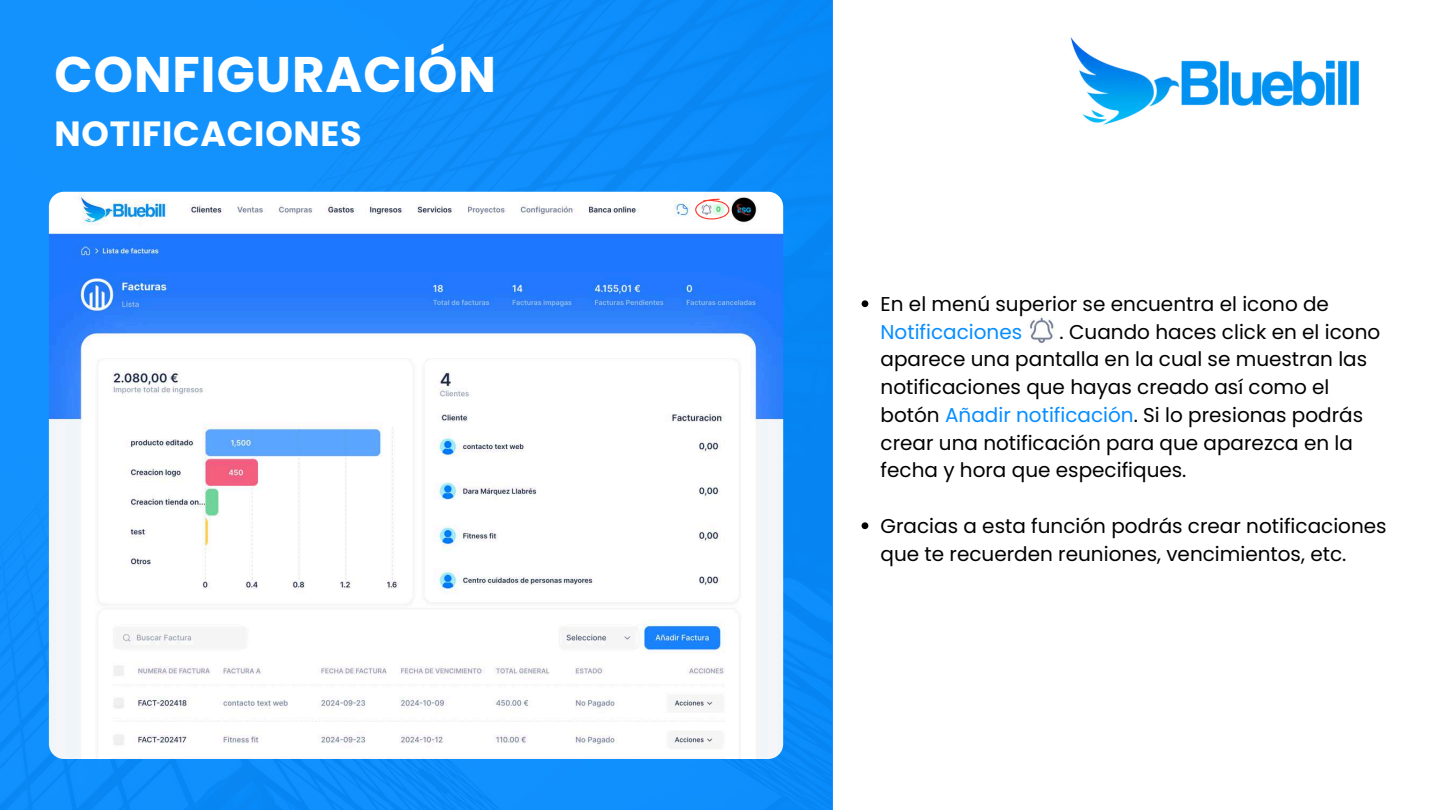
<style>
.page{position:relative;width:1440px;height:810px;background:#fff}
.page>*{position:absolute;margin:0;border:0;box-sizing:border-box;transform-origin:0 0}
.t1{font:700 50px "Poppins";letter-spacing:.02em;color:#fff}
.t2{font:700 35px "Poppins";letter-spacing:.02em;color:#fff}
.t3{font:20px/27.8px "Poppins";color:#000}
.t4{font:20px "Poppins";color:#078dff}
.s1{color:#078dff}
</style>
<div class="page">
<div style="left:0;top:0;width:832px;height:810px;background:#1090fd"></div>
<img style="left:1071px;top:37px;width:288px;height:88px">
<img style="left:49px;top:192px;width:734px;height:567px;border-radius:15px">
<svg style="left:695px;top:199px;width:35px;height:21px"></svg>
<img style="left:1027px;top:315px;width:27px;height:29px">
<svg style="left:862px;top:300px;width:6px;height:7px"></svg>
<svg style="left:862px;top:522px;width:6px;height:7px"></svg>
<h1 class="t1" style="left:55px;top:40px;width:443px">CONFIGURACIÓN</h1>
<h2 class="t2" style="left:55px;top:109px;width:309px">NOTIFICACIONES</h2>
<p class="t3" style="left:881px;top:290px;width:450px">En el menú superior se encuentra el icono de</p>
<p class="t4" style="left:881px;top:318px;width:143px">Notificaciones</p>
<p class="t3" style="left:881px;top:318px;width:501px;text-indent:179px">. Cuando haces click en el icono aparece una pantalla en la cual se muestran las notificaciones que hayas creado así como el botón <span class="s1">Añadir notificación</span>. Si lo presionas podrás crear una notificación para que aparezca en la fecha y hora que especifiques.</p>
<p class="t3" style="left:881px;top:512px;width:508px">Gracias a esta función podrás crear notificaciones que te recuerden reuniones, vencimientos, etc.</p>
</div>
